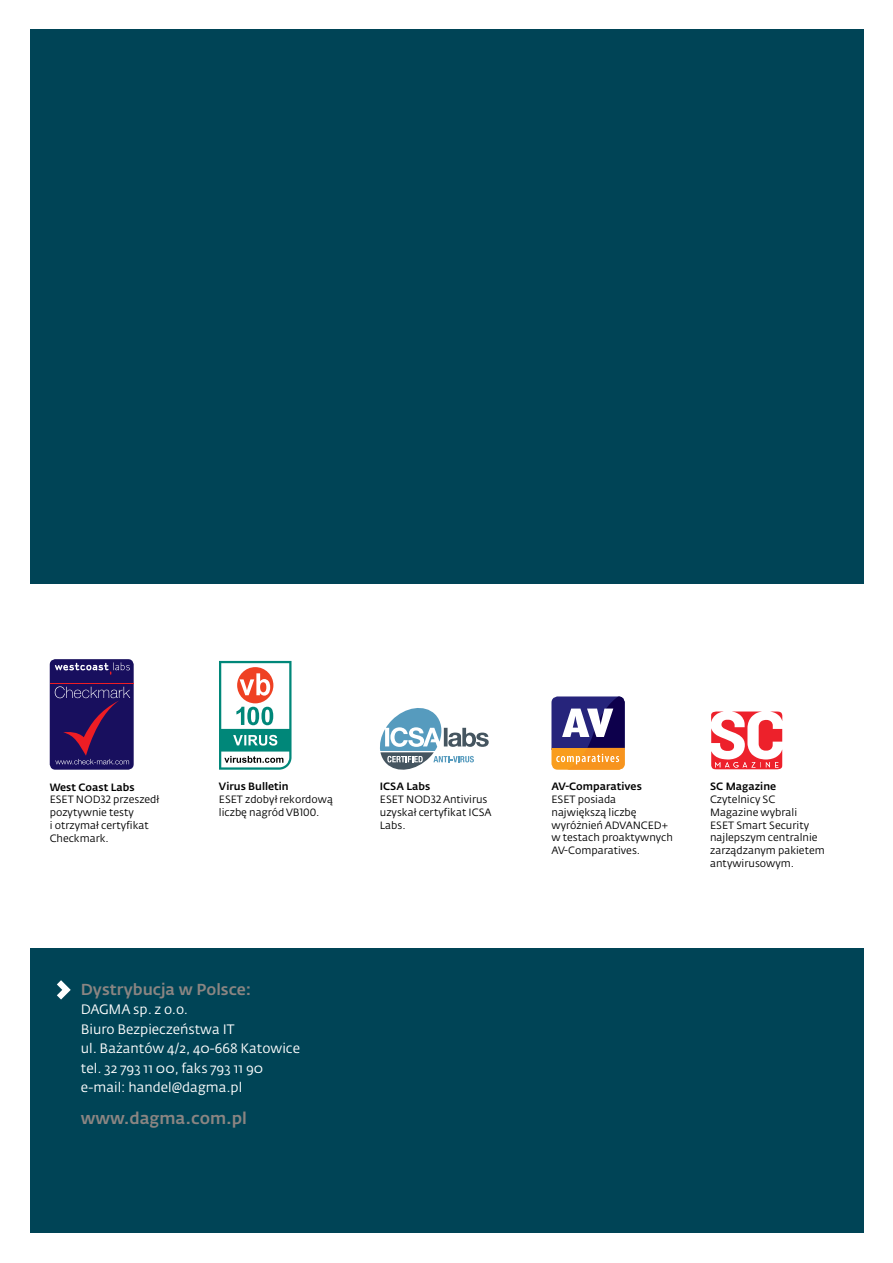
<style>
.page{position:relative;width:893px;height:1263px;background:#fff}
.page>*{position:absolute;margin:0;border:0;box-sizing:border-box;transform-origin:0 0}
.t1{font:500 16.5px "Fedra Sans Alt Pro";color:#8b8582}
.t2{font:500 15.75px "Fedra Sans Alt Pro";color:#8b8582}
.t3{font:13.5px/19.5px "Fedra Sans Alt Pro";color:#fff}
.t4{font:10.5px/12.8px "Fedra Sans Alt Pro";color:#000}
.t5{font:500 10.5px "Fedra Sans Alt Pro";color:#000}
</style>
<div class="page">
<div style="left:30px;top:30px;width:833px;height:1203px;background:#004456"></div>
<svg style="left:57px;top:980px;width:14px;height:19px"></svg>
<div style="left:0;top:585px;width:893px;height:363px;background:#fff"></div>
<div style="left:50px;top:659px;width:84px;height:111px;background:#180f5e;border-radius:6px"></div>
<hr style="left:50px;top:683px;width:84px;height:1px;background:#ed1d24">
<svg style="left:55px;top:662px;width:75px;height:13px"></svg>
<svg style="left:55px;top:686px;width:75px;height:78px"></svg>
<svg style="left:219px;top:661px;width:73px;height:109px"></svg>
<svg style="left:380px;top:708px;width:109px;height:62px"></svg>
<svg style="left:551px;top:696px;width:74px;height:74px"></svg>
<svg style="left:711px;top:711px;width:71px;height:58px"></svg>
<p class="t5" style="left:50px;top:780px;width:86px">West Coast Labs</p>
<p class="t4" style="left:50px;top:793px;width:111px">ESET NOD32 przeszedł pozytywnie testy<br>i otrzymał certyfikat<br>Checkmark.</p>
<p class="t5" style="left:219px;top:780px;width:71px">Virus Bulletin</p>
<p class="t4" style="left:219px;top:793px;width:116px">ESET zdobył rekordową liczbę nagród VB100.</p>
<p class="t5" style="left:380px;top:780px;width:52px">ICSA Labs</p>
<p class="t4" style="left:380px;top:793px;width:113px">ESET NOD32 Antivirus uzyskał certyfikat ICSA<br>Labs.</p>
<h2 class="t2" style="left:81px;top:979px;width:172px">Dystrybucja w Polsce:</h2>
<p class="t3" style="left:81px;top:1000px;width:221px">DAGMA sp. z o.o.<br>Biuro Bezpieczeństwa IT<br>ul. Bażantów 4/2, 40-668 Katowice tel. 32 793 11 00, faks 793 11 90 e-mail: handel@dagma.pl</p>
<h1 class="t1" style="left:81px;top:1108px;width:168px">www.dagma.com.pl</h1>
<p class="t5" style="left:551px;top:780px;width:92px">AV-Comparatives</p>
<p class="t4" style="left:551px;top:793px;width:123px">ESET posiada największą liczbę wyróżnień ADVANCED+ w testach proaktywnych<br>AV-Comparatives.</p>
<p class="t5" style="left:710px;top:780px;width:68px">SC Magazine</p>
<p class="t4" style="left:710px;top:793px;width:116px">Czytelnicy SC<br>Magazine wybrali<br>ESET Smart Security najlepszym centralnie zarządzanym pakietem antywirusowym.</p>
</div>
